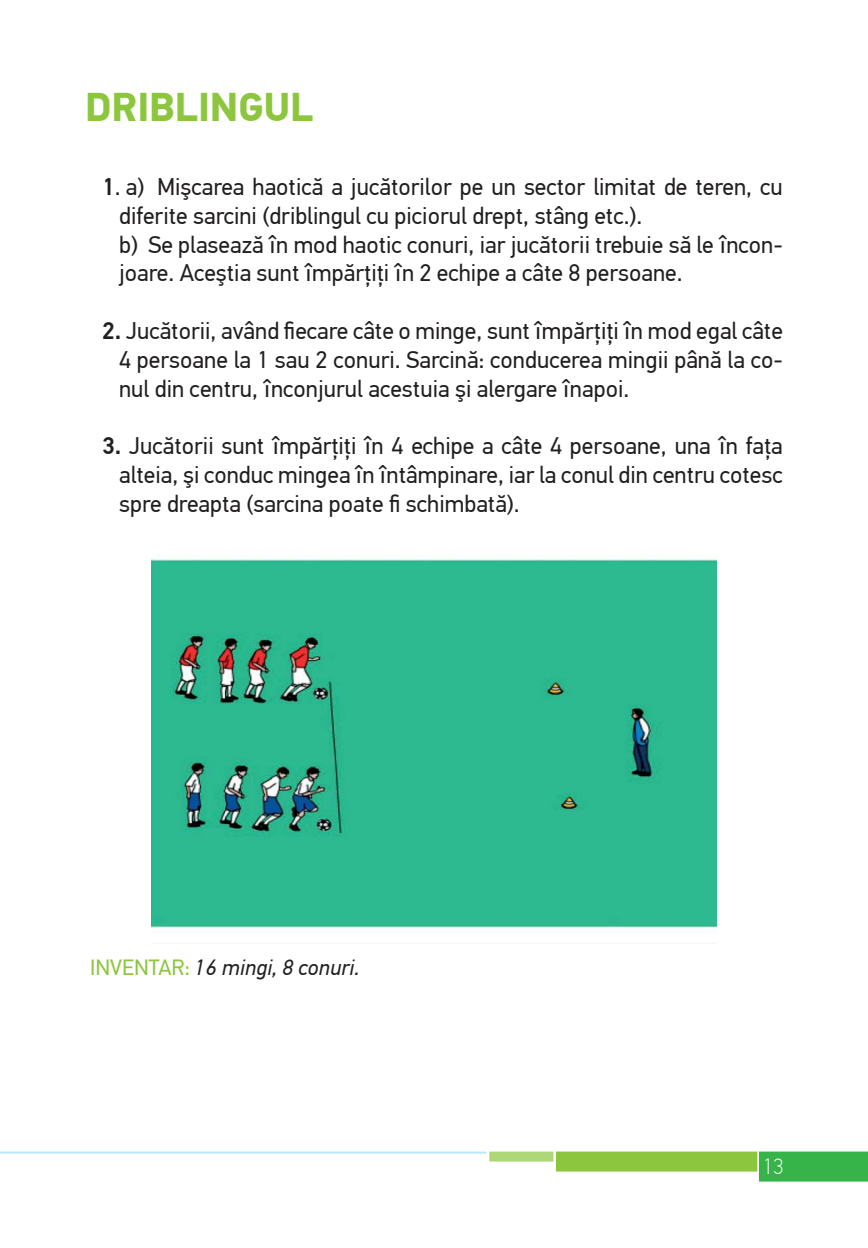
<style>
.page{position:relative;width:868px;height:1248px;background:#fff}
.page>*{position:absolute;margin:0;border:0;box-sizing:border-box;transform-origin:0 0}
.t1{font:700 40px "PF Din Text Pro";color:#8cc63e}
.t2{font:24px/28.8px "PF Din Text Pro";color:#221f1f;text-align:justify}
.t3{font:italic 22px "PF Din Text Pro";color:#221f1f}
.t4{font:100 22px "PF Din Text Pro";color:#fff}
.s1{font-weight:500}
.s2{font-style:normal;color:#8cc63e}
</style>
<div class="page">
<div style="left:556px;top:1151px;width:201px;height:20px;background:#8cc63e"></div>
<div style="left:758px;top:1151px;width:109px;height:30px;background:#37b449"></div>
<hr style="left:0;top:1151px;width:486px;height:2px;background:#6dcff6">
<div style="left:489px;top:1151px;width:64px;height:10px;background:#aed778"></div>
<img style="left:151px;top:558px;width:565px;height:375px">
<h1 class="t1" style="left:85px;top:83px;width:230px">DRIBLINGUL</h1>
<p class="t2" style="left:119px;top:172px;width:665px;text-align:left;text-indent:-17px"><span class="s1">1</span>. а) Mişcarea haotică a jucătorilor pe un sector limitat de teren, cu diferite sarcini (driblingul cu piciorul drept, stâng etc.).<br>b) Se plasează în mod haotic conuri, iar jucătorii trebuie să le încon&shy;joare. Aceştia sunt împărţiţi în 2 echipe a câte 8 persoane.</p>
<p class="t2" style="left:119px;top:316px;width:665px;text-indent:-17px"><span class="s1">2.</span> Jucătorii, având fiecare câte o minge, sunt împărţiţi în mod egal câte 4 persoane la 1 sau 2 conuri. Sarcină: conducerea mingii până la co&shy;nul din centru, înconjurul acestuia şi alergare înapoi.</p>
<p class="t2" style="left:119px;top:432px;width:665px;text-indent:-17px"><span class="s1">3.</span> Jucătorii sunt împărţiţi în 4 echipe a câte 4 persoane, una în faţa alteia, şi conduc mingea în întâmpinare, iar la conul din centru cotesc spre dreapta (sarcina poate fi schimbată).</p>
<p class="t3" style="left:90px;top:954px;width:271px"><span class="s2">INVENTAR:</span> 16 mingi, 8 conuri.</p>
<p class="t4" style="left:762px;top:1153px;width:22px">13</p>
</div>
